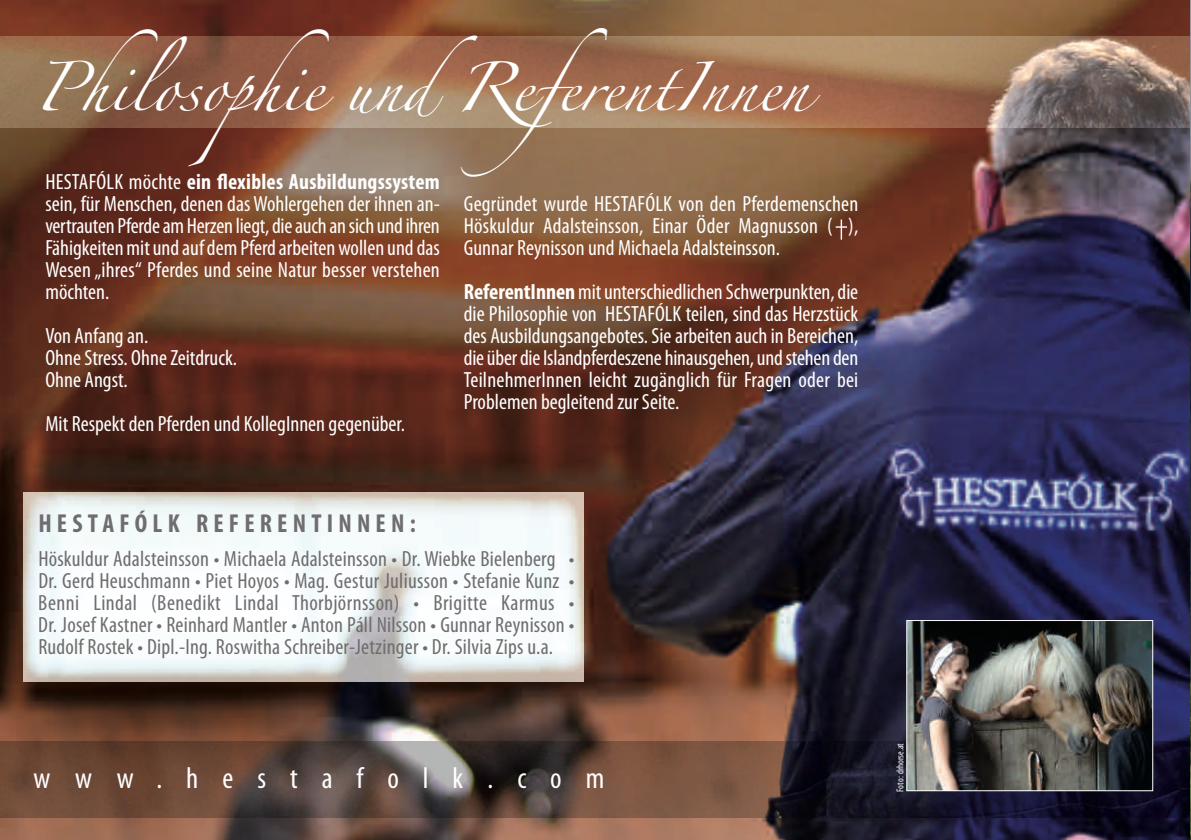
<style>
.page{position:relative;width:1191px;height:840px;background:#fff}
.page>*{position:absolute;margin:0;border:0;box-sizing:border-box;transform-origin:0 0}
.t1{font:44px "Zapfino";color:#fff}
.t2{font:condensed 30px "Myriad Pro";letter-spacing:.8em;color:#fff}
.t3{font:700 condensed 26px "Myriad Pro";letter-spacing:.2em;color:#6f6d6d}
.t4{font:condensed 22px/22px "Myriad Pro";color:#fff;text-align:justify}
.t5{font:condensed 22px/22px "Myriad Pro";letter-spacing:.01em;color:#6f6d6d;text-align:justify}
.t6{font:condensed 10px "Myriad Pro";color:#fff}
.s1{font-weight:700}
</style>
<div class="page">
<img style="left:0;top:0;width:1190px;height:839px">
<img style="left:0;top:37px;width:1190px;height:90px">
<img style="left:0;top:741px;width:1190px;height:75px">
<img style="left:908px;top:621px;width:243px;height:167px">
<div style="left:906px;top:619px;width:247px;height:171px;border:1px solid #fff"></div>
<hr style="left:840px;top:219px;width:2px;height:20px;background:#fff">
<img style="left:23px;top:492px;width:560px;height:188px">
<h1 class="t1" style="left:34px;top:69px;width:776px">Philosophie undReferentInnen</h1>
<p class="t4" style="left:45px;top:170px;width:396px">HESTAFÓLK möchte <span class="s1">ein flexibles Ausbildungssystem </span>sein, für Menschen, denen dasWohlergehen der ihnen an&shy;vertrauten PferdeamHerzen liegt,dieauch an sich undihren FähigkeitenmitundaufdemPferdarbeitenwollen unddas Wesen „ihres“ Pferdes und seine Natur besser verstehen möchten.</p>
<p class="t4" style="left:45px;top:324px;width:193px;text-align:left">Von Anfang an.<br>Ohne Stress. Ohne Zeitdruck.<br>Ohne Angst.</p>
<p class="t4" style="left:45px;top:412px;width:361px">Mit Respekt den Pferden und KollegInnen gegenüber.</p>
<p class="t4" style="left:464px;top:192px;width:396px">Gegründet wurde HESTAFÓLK von den Pferdemenschen Höskuldur Adalsteinsson, Einar Öder Magnusson ( ), Gunnar Reynisson und Michaela Adalsteinsson.</p>
<p class="t4" style="left:464px;top:280px;width:396px"><span class="s1">ReferentInnen</span>mitunterschiedlichen Schwerpunkten,die die Philosophie von HESTAFÓLK teilen, sind das Herzstück des Ausbildungsangebotes.Siearbeiten auch in Bereichen, dieüberdieIslandpferdeszene hinausgehen,undstehen den TeilnehmerInnen leicht zugänglich für Fragen oder bei Problemen begleitend zur Seite.</p>
<p class="t3" style="left:38px;top:506px;width:379px">HESTAFÓLK REFERENTINNEN:</p>
<p class="t5" style="left:38px;top:547px;width:537px">Höskuldur Adalsteinsson • Michaela Adalsteinsson • Dr. Wiebke Bielenberg • Dr. Gerd Heuschmann • Piet Hoyos • Mag. Gestur Juliusson • Stefanie Kunz • Benni Lindal (Benedikt Lindal Thorbjörnsson) • Brigitte Karmus • Dr. Josef Kastner • Reinhard Mantler • Anton Páll Nilsson • Gunnar Reynisson • Rudolf Rostek • Dipl.-Ing. Roswitha Schreiber-Jetzinger • Dr. Silvia Zips u.a.</p>
<h2 class="t2" style="left:34px;top:759px;width:572px">www.hestafolk.com</h2>
<p class="t6" style="left:894px;top:791px;width:50px;rotate:-90deg">Foto: drhorse.at</p>
</div>
